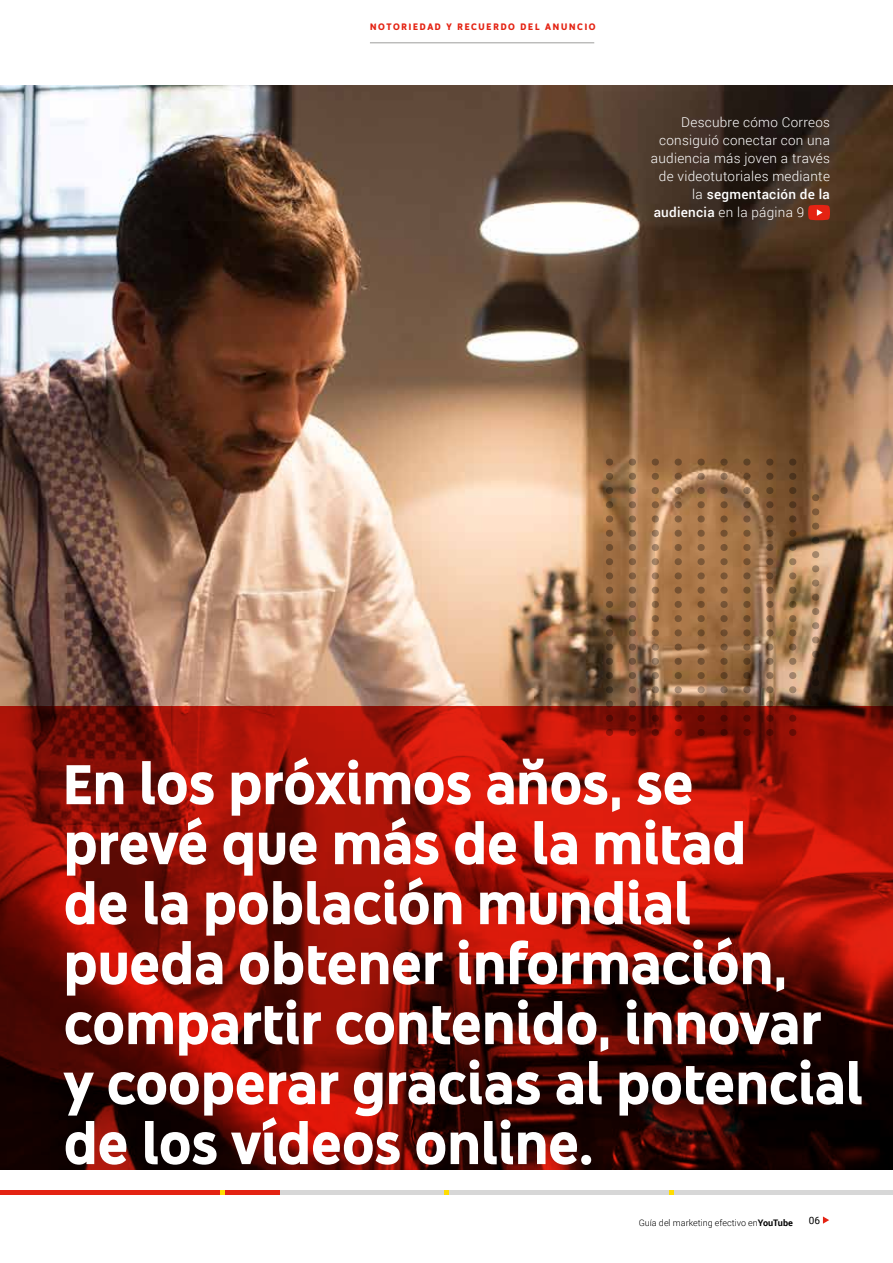
<style>
.page{position:relative;width:893px;height:1263px;background:#fff}
.page>*{position:absolute;margin:0;border:0;box-sizing:border-box;transform-origin:0 0}
.t1{font:700 63px/60px "YT Sans";color:#fff}
.t2{font:62.4px "Minion Pro";color:#b3b2b2}
.t3{font:300 13.5px "Roboto";letter-spacing:.02em;color:#fff}
.t4{font:500 13.5px "Roboto";letter-spacing:.02em;color:#fff}
.t5{font:700 10.5px "YT Sans";letter-spacing:.155em;color:#e42313;scale:1.04 1}
.t6{font:10.05px "Roboto";color:#000}
.t7{font:300 9px "Roboto";color:#000}
.s1{font-weight:300}
.s2{font-weight:500}
.s3{font-weight:700}
</style>
<div class="page">
<img style="left:0;top:85px;width:893px;height:621px">
<svg style="left:0;top:706px;width:893px;height:463px;background:#7c0d05"></svg>
<svg style="left:823px;top:1216px;width:6px;height:8px"></svg>
<hr style="left:370px;top:43px;width:224px;height:1px;background:#9d9d9c">
<hr style="left:0;top:1191px;width:893px;height:4px;background:#d7d7d7">
<hr style="left:0;top:1191px;width:280px;height:4px;background:#e42313">
<svg style="left:221px;top:1191px;width:4px;height:4px"></svg>
<svg style="left:444px;top:1191px;width:4px;height:4px"></svg>
<svg style="left:669px;top:1191px;width:4px;height:4px"></svg>
<svg style="left:808px;top:205px;width:22px;height:15px"></svg>
<p class="t5" style="left:370px;top:19px;width:218px">NOTORIEDAD Y RECUERDO DEL ANUNCIO</p>
<p class="t3" style="left:681px;top:113px;width:150px">Descubre cómo Correos</p>
<p class="t3" style="left:659px;top:131px;width:172px">consiguió conectar con una</p>
<p class="t3" style="left:651px;top:149px;width:181px">audiencia más joven a través</p>
<p class="t3" style="left:659px;top:167px;width:173px">de videotutoriales mediante</p>
<p class="t4" style="left:692px;top:185px;width:139px"><span class="s1">la</span> segmentación de la</p>
<p class="t3" style="left:654px;top:203px;width:152px"><span class="s2">audiencia</span> en la página 9</p>
<p class="t2" style="left:551px;top:740px;width:286px;rotate:-90deg">....................</p>
<p class="t2" style="left:573px;top:740px;width:286px;rotate:-90deg">....................</p>
<p class="t2" style="left:596px;top:740px;width:286px;rotate:-90deg">....................</p>
<p class="t2" style="left:619px;top:740px;width:286px;rotate:-90deg">....................</p>
<p class="t2" style="left:642px;top:740px;width:286px;rotate:-90deg">....................</p>
<p class="t2" style="left:665px;top:740px;width:286px;rotate:-90deg">....................</p>
<p class="t2" style="left:688px;top:740px;width:286px;rotate:-90deg">....................</p>
<p class="t2" style="left:711px;top:740px;width:286px;rotate:-90deg">....................</p>
<p class="t2" style="left:734px;top:740px;width:286px;rotate:-90deg">....................</p>
<p class="t2" style="left:757px;top:704px;width:215px;rotate:-90deg">...............</p>
<p class="t1" style="left:64px;top:750px;width:801px">En los próximos años, se<br>prevé que más de la mitad<br>de la población mundial pueda obtener información, compartir contenido, innovar y cooperar gracias al potencial de los vídeos online.</p>
<p class="t7" style="left:639px;top:1216px;width:156px">Guía del marketing efectivo en<span class="s3">YouTube</span></p>
<p class="t6" style="left:809px;top:1213px;width:13px">06</p>
</div>
